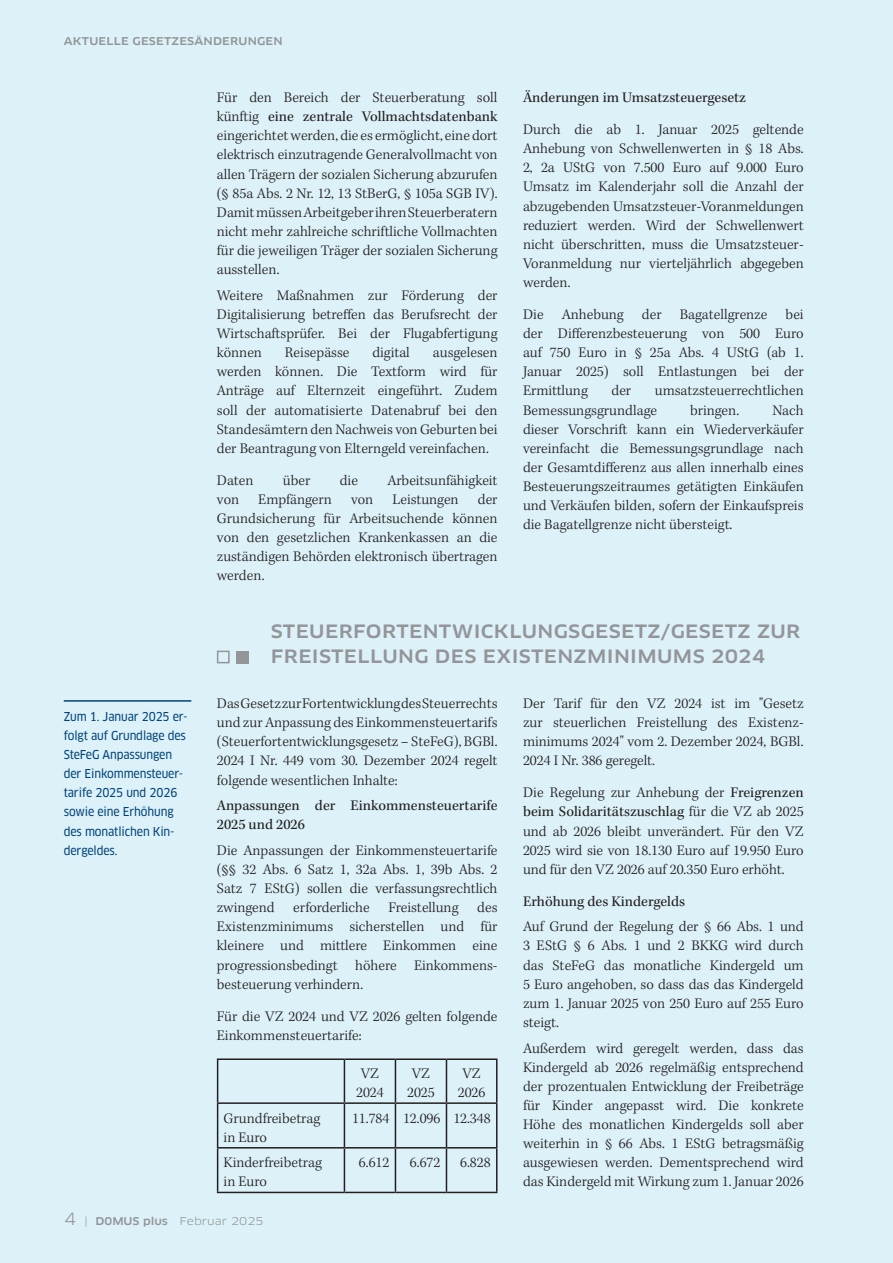
<style>
.page{position:relative;width:893px;height:1263px;background:#dcf1f8}
.page>*{position:absolute;margin:0;border:0;box-sizing:border-box;transform-origin:0 0}
.Überschrift_II{font:500 expanded 18px/25.5px "Clan Pro";letter-spacing:.02em;color:#939598}
.Fließtext_Kepler{font:300 15px/19.2px "Kepler Std";color:#231f20;text-align:justify}
.Fließtext_Kepler-2{font:15px/19.2px "Kepler Std";color:#231f20}
.Fließtext_Kepler_Gliederungsviereck{font:300 15px "Kepler Std";color:#231f20}
.Hervorhebungen{font:12px/19.2px "Clan Pro Narr News";letter-spacing:-.01em;color:#004279}
.t1{font:500 expanded 10.5px "Clan Pro";color:#939598}
.t2{font:expanded 10.5px "Clan Pro";color:#939598}
.s1{font-weight:400}
.s2{font-size:16.5px}
.s3{font-weight:500}
</style>
<div class="page">
<hr style="left:217px;top:1058px;width:127px;height:2px;background:#231f20">
<hr style="left:217px;top:1060px;width:1px;height:42px;background:#231f20">
<hr style="left:344px;top:1058px;width:51px;height:2px;background:#231f20">
<hr style="left:344px;top:1060px;width:1px;height:42px;background:#231f20">
<hr style="left:395px;top:1058px;width:51px;height:2px;background:#231f20">
<hr style="left:395px;top:1060px;width:1px;height:42px;background:#231f20">
<hr style="left:446px;top:1058px;width:51px;height:2px;background:#231f20">
<hr style="left:446px;top:1060px;width:1px;height:42px;background:#231f20">
<hr style="left:496px;top:1060px;width:1px;height:42px;background:#231f20">
<hr style="left:217px;top:1102px;width:127px;height:2px;background:#231f20">
<hr style="left:217px;top:1104px;width:1px;height:43px;background:#231f20">
<hr style="left:344px;top:1102px;width:51px;height:2px;background:#231f20">
<hr style="left:344px;top:1104px;width:1px;height:43px;background:#231f20">
<hr style="left:395px;top:1102px;width:51px;height:2px;background:#231f20">
<hr style="left:395px;top:1104px;width:1px;height:43px;background:#231f20">
<hr style="left:446px;top:1102px;width:51px;height:2px;background:#231f20">
<hr style="left:446px;top:1104px;width:1px;height:43px;background:#231f20">
<hr style="left:496px;top:1104px;width:1px;height:43px;background:#231f20">
<hr style="left:217px;top:1147px;width:127px;height:1px;background:#231f20">
<hr style="left:217px;top:1148px;width:1px;height:44px;background:#231f20">
<hr style="left:344px;top:1147px;width:51px;height:1px;background:#231f20">
<hr style="left:344px;top:1148px;width:1px;height:44px;background:#231f20">
<hr style="left:395px;top:1147px;width:51px;height:1px;background:#231f20">
<hr style="left:395px;top:1148px;width:1px;height:44px;background:#231f20">
<hr style="left:446px;top:1147px;width:51px;height:1px;background:#231f20">
<hr style="left:446px;top:1148px;width:1px;height:44px;background:#231f20">
<hr style="left:496px;top:1148px;width:1px;height:44px;background:#231f20">
<hr style="left:217px;top:1192px;width:127px;height:1px;background:#231f20">
<hr style="left:344px;top:1192px;width:51px;height:1px;background:#231f20">
<hr style="left:395px;top:1192px;width:51px;height:1px;background:#231f20">
<hr style="left:446px;top:1192px;width:51px;height:1px;background:#231f20">
<div style="left:236px;top:651px;width:13px;height:12px;background:#939598"></div>
<div style="left:217px;top:651px;width:13px;height:12px;border:2px solid #939598"></div>
<hr style="left:64px;top:700px;width:127px;height:2px;background:#004279">
<p class="t1" style="left:64px;top:35px;width:18px">AKTUELLE</p>
<p class="t1" style="left:133px;top:35px;width:18px">GESETZESÄNDERUNGEN</p>
<p class="Fließtext_Kepler" style="left:217px;top:88px;width:282px">Für den Bereich der Steuerberatung soll künftig <span class="s1">eine zentrale Vollmachtsdatenbank </span>eingerichtet werden, die es ermöglicht, eine dort elektrisch einzutragende Generalvollmacht von allen Trägern der sozialen Sicherung abzurufen (§ 85a Abs. 2 Nr. 12, 13 StBerG, § 105a SGB IV).<br>Damit müssen Arbeitgeber ihren Steuerberatern nicht mehr zahlreiche schriftliche Vollmachten für die jeweiligen Träger der sozialen Sicherung ausstellen.</p>
<p class="Fließtext_Kepler" style="left:217px;top:286px;width:282px">Weitere Maßnahmen zur Förderung der Digitalisierung betreffen das Berufsrecht der Wirtschaftsprüfer. Bei der Flugabfertigung können</p>
<p class="Fließtext_Kepler" style="left:217px;top:344px;width:282px;text-indent:216px">ausgelesen werden können. Die Textform wird für Anträge auf Elternzeit eingeführt. Zudem soll der automatisierte Datenabruf bei den Standesämtern den Nachweis von Geburten bei der Beantragung von Elterngeld vereinfachen.</p>
<p class="Fließtext_Kepler" style="left:217px;top:471px;width:38px">Daten</p>
<p class="Fließtext_Kepler" style="left:283px;top:471px;width:29px">über</p>
<p class="Fließtext_Kepler" style="left:340px;top:471px;width:20px">die</p>
<p class="Fließtext_Kepler" style="left:387px;top:471px;width:112px">Arbeitsunfähigkeit</p>
<p class="Fließtext_Kepler" style="left:217px;top:490px;width:24px">von</p>
<p class="Fließtext_Kepler" style="left:258px;top:490px;width:75px">Empfängern</p>
<p class="Fließtext_Kepler" style="left:351px;top:490px;width:24px">von</p>
<p class="Fließtext_Kepler" style="left:392px;top:490px;width:68px">Leistungen</p>
<p class="Fließtext_Kepler" style="left:285px;top:344px;width:66px">Reisepässe</p>
<p class="Fließtext_Kepler" style="left:372px;top:344px;width:39px">digital</p>
<p class="Fließtext_Kepler" style="left:217px;top:490px;width:282px;text-indent:261px">der Grundsicherung für Arbeitsuchende können von den gesetzlichen Krankenkassen an die zuständigen Behörden elektronisch übertragen werden.</p>
<p class="Fließtext_Kepler-2" style="left:523px;top:88px;width:224px">Änderungen im Umsatzsteuergesetz</p>
<p class="Fließtext_Kepler" style="left:523px;top:120px;width:282px">Durch die ab 1. Januar 2025 geltende Anhebung von Schwellenwerten in § 18 Abs.<br>2, 2a UStG von 7.500 Euro auf 9.000 Euro Umsatz im Kalenderjahr soll die Anzahl der abzugebenden Umsatzsteuer-Voranmeldungen reduziert werden. Wird der Schwellenwert nicht überschritten, muss die Umsatzsteuer-Voranmeldung nur vierteljährlich abgegeben werden.</p>
<p class="Fließtext_Kepler" style="left:523px;top:305px;width:282px">Die Anhebung der Bagatellgrenze bei der Differenzbesteuerung von 500 Euro auf 750 Euro in § 25a Abs. 4 UStG (ab 1.<br>Januar 2025) soll Entlastungen bei der Ermittlung</p>
<p class="Fließtext_Kepler" style="left:523px;top:382px;width:282px;text-indent:132px">umsatzsteuerrechtlichen<br>Bemessungsgrundlage</p>
<p class="Fließtext_Kepler" style="left:611px;top:382px;width:21px">der</p>
<p class="Fließtext_Kepler" style="left:523px;top:401px;width:282px;text-indent:249px">Nach dieser Vorschrift kann ein Wiederverkäufer vereinfacht die Bemessungsgrundlage nach der Gesamtdifferenz aus allen innerhalb eines Besteuerungszeitraumes getätigten Einkäufen und Verkäufen bilden, sofern der Einkaufspreis die Bagatellgrenze nicht übersteigt.</p>
<p class="Fließtext_Kepler" style="left:690px;top:401px;width:51px">bringen.</p>
<p class="Hervorhebungen" style="left:64px;top:707px;width:125px">Zum 1. Januar 2025 er&shy;folgt auf Grundlage des<br>SteFeG Anpassungen der Einkommensteuer&shy;tarife 2025 und 2026 sowie eine Erhöhung des monatlichen Kin&shy;dergeldes.</p>
<p class="Überschrift_II" style="left:271px;top:619px;width:531px">STEUERFORTENTWICKLUNGSGESETZ/GESETZ ZUR<br>FREISTELLUNG DES EXISTENZMINIMUMS 2024</p>
<p class="Fließtext_Kepler" style="left:217px;top:694px;width:282px">Das Gesetz zur Fortentwicklung des Steuerrechts und zur Anpassung des Einkommensteuertarifs (Steuerfortentwicklungsgesetz – SteFeG), BGBl.<br>2024 I Nr. 449 vom 30. Dezember 2024 regelt folgende wesentlichen Inhalte:</p>
<p class="Fließtext_Kepler-2" style="left:217px;top:796px;width:282px">Anpassungen der Einkommensteuertarife<br>2025 und 2026</p>
<p class="Fließtext_Kepler" style="left:217px;top:841px;width:282px">Die Anpassungen der Einkommensteuertarife (§§ 32 Abs. 6 Satz 1, 32a Abs. 1, 39b Abs. 2<br>Satz 7 EStG) sollen die verfassungsrechtlich zwingend erforderliche Freistellung des Existenzminimums sicherstellen und für kleinere und mittlere Einkommen eine progressionsbedingt höhere Einkommens&shy;besteuerung verhindern.</p>
<p class="Fließtext_Kepler" style="left:217px;top:1007px;width:282px">Für die VZ 2024 und VZ 2026 gelten folgende<br>Einkommensteuertarife:</p>
<p class="Fließtext_Kepler_Gliederungsviereck" style="left:361px;top:1065px;width:20px">VZ</p>
<p class="Fließtext_Kepler_Gliederungsviereck" style="left:356px;top:1084px;width:29px">2024</p>
<p class="Fließtext_Kepler_Gliederungsviereck" style="left:412px;top:1065px;width:20px">VZ</p>
<p class="Fließtext_Kepler_Gliederungsviereck" style="left:407px;top:1084px;width:29px">2025</p>
<p class="Fließtext_Kepler_Gliederungsviereck" style="left:462px;top:1065px;width:20px">VZ</p>
<p class="Fließtext_Kepler_Gliederungsviereck" style="left:458px;top:1084px;width:29px">2026</p>
<p class="Fließtext_Kepler_Gliederungsviereck" style="left:224px;top:1109px;width:98px">Grundfreibetrag</p>
<p class="Fließtext_Kepler_Gliederungsviereck" style="left:224px;top:1129px;width:45px">in Euro</p>
<p class="Fließtext_Kepler_Gliederungsviereck" style="left:224px;top:1154px;width:100px">Kinderfreibetrag</p>
<p class="Fließtext_Kepler_Gliederungsviereck" style="left:224px;top:1173px;width:45px">in Euro</p>
<p class="Fließtext_Kepler_Gliederungsviereck" style="left:352px;top:1109px;width:39px">11.784</p>
<p class="Fließtext_Kepler_Gliederungsviereck" style="left:403px;top:1109px;width:39px">12.096</p>
<p class="Fließtext_Kepler_Gliederungsviereck" style="left:453px;top:1109px;width:39px">12.348</p>
<p class="Fließtext_Kepler_Gliederungsviereck" style="left:359px;top:1154px;width:32px">6.612</p>
<p class="Fließtext_Kepler_Gliederungsviereck" style="left:410px;top:1154px;width:32px">6.672</p>
<p class="Fließtext_Kepler_Gliederungsviereck" style="left:460px;top:1154px;width:32px">6.828</p>
<p class="Fließtext_Kepler" style="left:523px;top:694px;width:282px">Der Tarif für den VZ 2024 ist im "Gesetz zur steuerlichen Freistellung des Existenz&shy;minimums 2024" vom 2. Dezember 2024, BGBl.<br>2024 I Nr. 386 geregelt.</p>
<p class="Fließtext_Kepler" style="left:523px;top:784px;width:282px">Die Regelung zur Anhebung der <span class="s1">Freigrenzen beim Solidaritätszuschlag</span> für die VZ ab 2025 und ab 2026 bleibt unverändert. Für den VZ 2025 wird sie von 18.130 Euro auf 19.950 Euro und für den VZ 2026 auf 20.350 Euro erhöht.</p>
<p class="Fließtext_Kepler-2" style="left:523px;top:892px;width:164px">Erhöhung des Kindergelds</p>
<p class="Fließtext_Kepler" style="left:523px;top:918px;width:282px">Auf Grund der Regelung der § 66 Abs. 1 und 3 EStG § 6 Abs. 1 und 2 BKKG wird durch das SteFeG das monatliche Kindergeld um 5 Euro angehoben, so dass das das Kindergeld zum 1. Januar 2025 von 250 Euro auf 255 Euro steigt.</p>
<p class="Fließtext_Kepler" style="left:523px;top:1039px;width:282px">Außerdem wird geregelt werden, dass das Kindergeld ab 2026 regelmäßig entsprechend der prozentualen Entwicklung der Freibeträge für Kinder angepasst wird. Die konkrete Höhe des monatlichen Kindergelds soll aber weiterhin in § 66 Abs. 1 EStG betragsmäßig ausgewiesen werden. Dementsprechend wird das Kindergeld mit Wirkung zum 1. Januar 2026</p>
<p class="t2" style="left:64px;top:1215px;width:201px"><span class="s2">4</span> | <span class="s3">D0MUS PLUS</span> Februar 2025</p>
</div>
